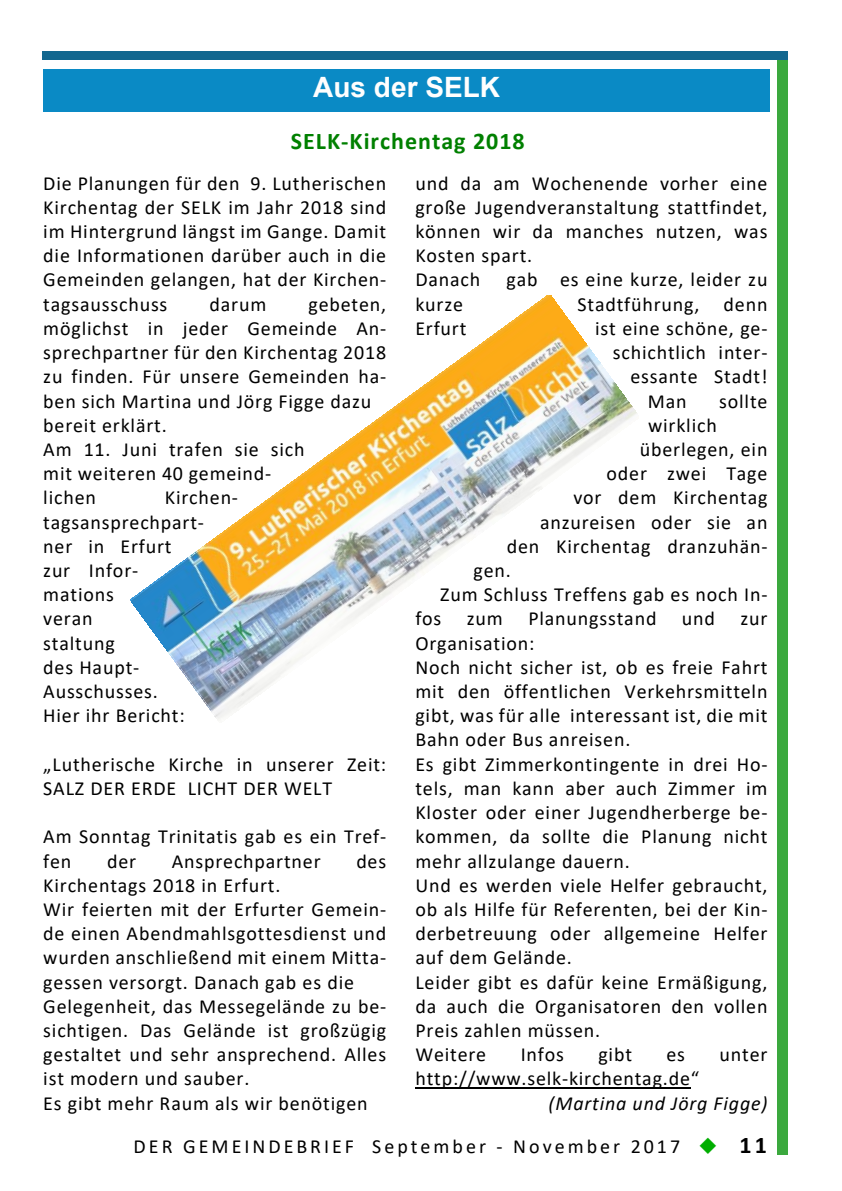
<style>
.page{position:relative;width:842px;height:1191px;background:#fff}
.page>*{position:absolute;margin:0;border:0;box-sizing:border-box;transform-origin:0 0}
.t1{font:700 28px "Arial";color:#fefefe}
.t2{font:700 24px "Calibri";letter-spacing:.04em;color:#008000}
.t3{font:20px/24.2px "Calibri";letter-spacing:.04em;color:#000}
.t4{font:20px "Calibri";letter-spacing:.15em;color:#000}
.t5{font:italic 20px "Calibri";letter-spacing:.04em;color:#000}
.s1{color:#00ae00}
.s2{font-weight:700;font-size:24px}
</style>
<div class="page">
<div style="left:777px;top:56px;width:10px;height:1098px;background:#3ba93e"></div>
<div style="left:42px;top:52px;width:745px;height:8px;background:#12678f"></div>
<hr style="left:415px;top:1087px;width:276px;height:1px;background:#000">
<img style="left:130px;top:295px;width:507px;height:425px">
<div style="left:43px;top:69px;width:727px;height:43px;background:#0a8ac5"></div>
<h1 class="t1" style="left:313px;top:77px;width:188px">Aus der SELK</h1>
<p class="t2" style="left:291px;top:131px;width:235px">SELK-Kirchentag 2018</p>
<p class="t3" style="left:43px;top:172px;width:344px;text-align:justify">Die Planungen für den 9. Lutherischen Kirchentag der SELK im Jahr 2018 sind im Hintergrund längst im Gange. Damit die Informationen darüber auch in die Gemeinden gelangen, hat der Kirchen&shy;tagsausschuss</p>
<p class="t3" style="left:43px;top:293px;width:344px;text-indent:265px">gebeten, möglichst in jeder Gemeinde An&shy;sprechpartner für den Kirchentag 2018 zu finden. Für unsere Gemeinden ha&shy;ben sich Martina und Jörg Figge dazu bereit erklärt.<br>Am 11. Juni trafen sie sich<br>mit weiteren 40 gemeind-<br>lichen</p>
<p class="t3" style="left:210px;top:293px;width:58px">darum</p>
<p class="t3" style="left:43px;top:487px;width:196px;text-indent:122px">Kirchen&shy;tagsansprechpart&shy;ner in Erfurt<br>zur Infor-<br>mations<br>veran<br>staltung<br>des Haupt-<br>Ausschusses.<br>Hier ihr Bericht:</p>
<p class="t3" style="left:43px;top:753px;width:344px">„Lutherische Kirche in unserer Zeit:<br>SALZ DER ERDE LICHT DER WELT</p>
<p class="t3" style="left:43px;top:826px;width:344px">Am Sonntag Trinitatis gab es ein Tref&shy;fen</p>
<p class="t3" style="left:107px;top:850px;width:31px">der</p>
<p class="t3" style="left:172px;top:850px;width:150px">Ansprechpartner</p>
<p class="t3" style="left:356px;top:850px;width:31px">des</p>
<p class="t3" style="left:43px;top:874px;width:344px">Kirchentags 2018 in Erfurt.<br>Wir feierten mit der Erfurter Gemein&shy;de einen Abendmahlsgottesdienst und wurden anschließend mit einem Mitta&shy;gessen versorgt. Danach gab es die Gelegenheit, das Messegelände zu be&shy;sichtigen. Das Gelände ist großzügig gestaltet und sehr ansprechend. Alles ist modern und sauber.<br>Es gibt mehr Raum als wir benötigen</p>
<p class="t3" style="left:415px;top:172px;width:354px">und da am Wochenende vorher eine große Jugendveranstaltung stattfindet, können wir da manches nutzen, was<br>Kosten spart.<br>Danach</p>
<p class="t3" style="left:507px;top:269px;width:262px">gab es eine kurze, leider zu</p>
<p class="t3" style="left:415px;top:293px;width:49px">kurze</p>
<p class="t3" style="left:578px;top:293px;width:191px">Stadtführung, denn</p>
<p class="t3" style="left:415px;top:318px;width:53px">Erfurt</p>
<p class="t3" style="left:595px;top:318px;width:174px">ist eine schöne, ge-</p>
<p class="t3" style="left:613px;top:342px;width:156px">schichtlich inter-</p>
<p class="t3" style="left:630px;top:366px;width:139px">essante Stadt!</p>
<p class="t3" style="left:648px;top:390px;width:40px">Man</p>
<p class="t3" style="left:719px;top:390px;width:50px">sollte</p>
<p class="t3" style="left:648px;top:414px;width:70px">wirklich</p>
<p class="t3" style="left:640px;top:439px;width:129px">überlegen, ein</p>
<p class="t3" style="left:607px;top:463px;width:162px">oder zwei Tage</p>
<p class="t3" style="left:573px;top:487px;width:196px">vor dem Kirchentag</p>
<p class="t3" style="left:540px;top:511px;width:229px">anzureisen oder sie an</p>
<p class="t3" style="left:507px;top:535px;width:262px">den Kirchentag dranzuhän-</p>
<p class="t3" style="left:473px;top:560px;width:39px">gen.</p>
<p class="t3" style="left:440px;top:584px;width:329px">Zum Schluss Treffens gab es noch In-</p>
<p class="t3" style="left:415px;top:608px;width:28px">fos</p>
<p class="t3" style="left:467px;top:608px;width:37px">zum</p>
<p class="t3" style="left:528px;top:608px;width:130px">Planungsstand</p>
<p class="t3" style="left:682px;top:608px;width:35px">und</p>
<p class="t3" style="left:740px;top:608px;width:28px">zur</p>
<p class="t3" style="left:415px;top:632px;width:354px">Organisation:<br>Noch nicht sicher ist, ob es freie Fahrt mit den öffentlichen Verkehrsmitteln gibt, was für alle interessant ist, die mit<br>Bahn oder Bus anreisen.<br>Es gibt Zimmerkontingente in drei Ho&shy;tels, man kann aber auch Zimmer im<br>Kloster oder einer Jugendherberge be&shy;kommen, da sollte die Planung nicht mehr allzulange dauern.<br>Und es werden viele Helfer gebraucht, ob als Hilfe für Referenten, bei der Kin&shy;derbetreuung oder allgemeine Helfer auf dem Gelände.<br>Leider gibt es dafür keine Ermäßigung, da auch die Organisatoren den vollen<br>Preis zahlen müssen.<br>Weitere</p>
<p class="t3" style="left:521px;top:1044px;width:45px">Infos</p>
<p class="t3" style="left:598px;top:1044px;width:35px">gibt</p>
<p class="t3" style="left:666px;top:1044px;width:20px">es</p>
<p class="t3" style="left:720px;top:1044px;width:49px">unter</p>
<p class="t3" style="left:415px;top:1068px;width:285px">http://www.selk-kirchentag.de“</p>
<p class="t5" style="left:549px;top:1094px;width:220px">(Martina und Jörg Figge)</p>
<p class="t4" style="left:134px;top:1137px;width:635px">DER GEMEINDEBRIEF September - November 2017 <span class="s1">◆</span> <span class="s2">11</span></p>
</div>
